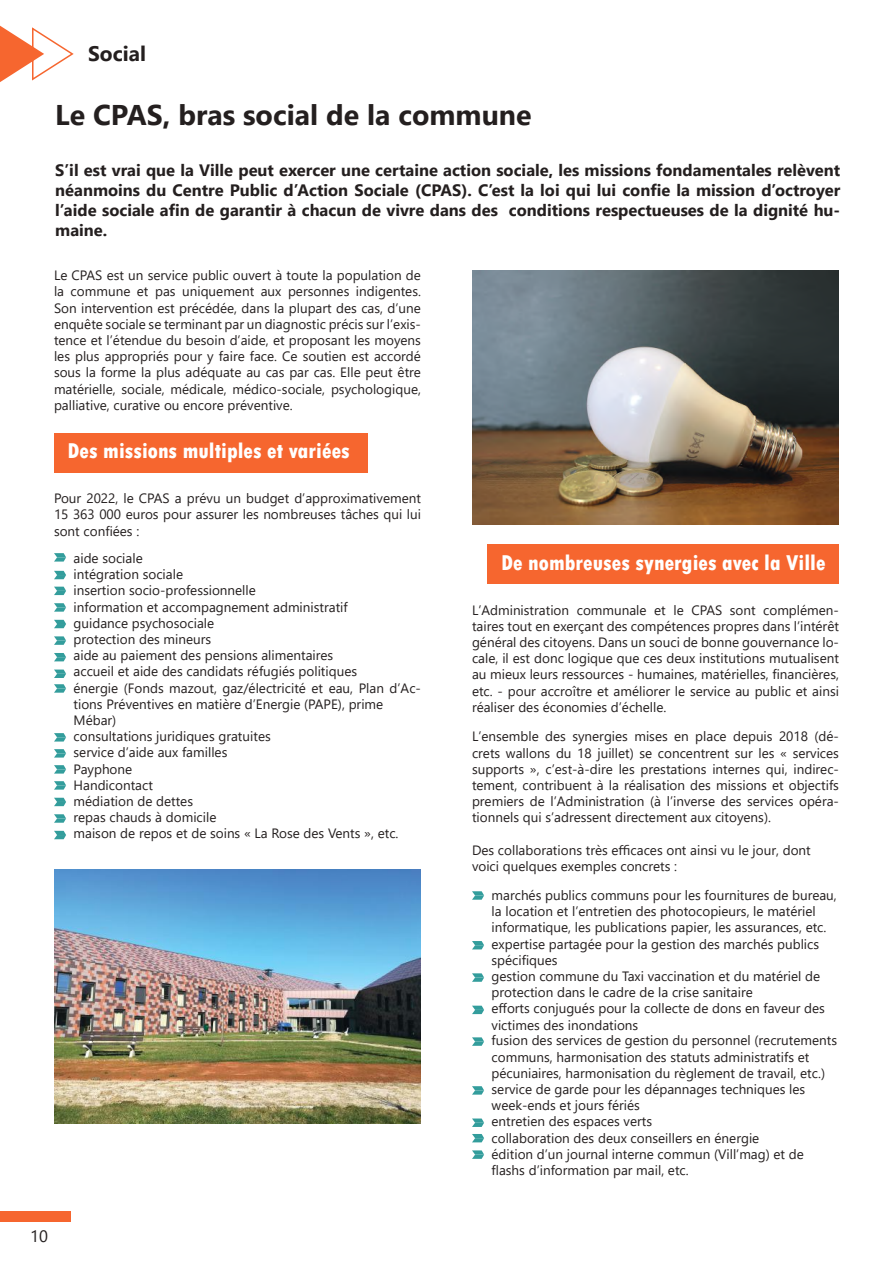
<style>
.page{position:relative;width:893px;height:1263px;background:#fff}
.page>*{position:absolute;margin:0;border:0;box-sizing:border-box;transform-origin:0 0}
.t1{font:700 28.5px "Segoe UI";color:#241f1f}
.t2{font:800 condensed 22.5px "Tw Cen";color:#fff}
.t3{font:700 21px "Segoe UI";color:#241f1f}
.t4{font:700 16.5px/19.8px "Segoe UI";color:#241f1f;text-align:justify}
.t5{font:16.5px "Segoe UI";color:#241f1f}
.t6{font:13.5px/16.2px "Segoe UI";color:#241f1f;text-align:justify}
</style>
<div class="page">
<img style="left:54px;top:869px;width:367px;height:254px">
<div style="left:0;top:1211px;width:70px;height:11px;background:#f6662f"></div>
<svg style="left:0;top:26px;width:74px;height:56px"></svg>
<div style="left:488px;top:544px;width:351px;height:40px;background:#f6662f"></div>
<svg style="left:472px;top:891px;width:12px;height:9px"></svg>
<svg style="left:472px;top:941px;width:12px;height:8px"></svg>
<svg style="left:472px;top:973px;width:12px;height:9px"></svg>
<svg style="left:472px;top:1006px;width:12px;height:8px"></svg>
<svg style="left:472px;top:1037px;width:12px;height:9px"></svg>
<svg style="left:472px;top:1086px;width:12px;height:8px"></svg>
<svg style="left:472px;top:1118px;width:12px;height:9px"></svg>
<svg style="left:472px;top:1134px;width:12px;height:8px"></svg>
<svg style="left:472px;top:1150px;width:12px;height:9px"></svg>
<div style="left:54px;top:433px;width:313px;height:40px;background:#f6662f"></div>
<svg style="left:54px;top:553px;width:12px;height:9px"></svg>
<svg style="left:54px;top:571px;width:12px;height:8px"></svg>
<svg style="left:54px;top:587px;width:12px;height:8px"></svg>
<svg style="left:54px;top:603px;width:12px;height:9px"></svg>
<svg style="left:54px;top:620px;width:12px;height:8px"></svg>
<svg style="left:54px;top:636px;width:12px;height:9px"></svg>
<svg style="left:54px;top:653px;width:12px;height:8px"></svg>
<svg style="left:54px;top:669px;width:12px;height:9px"></svg>
<svg style="left:54px;top:684px;width:12px;height:9px"></svg>
<svg style="left:54px;top:733px;width:12px;height:8px"></svg>
<svg style="left:54px;top:749px;width:12px;height:8px"></svg>
<svg style="left:54px;top:765px;width:12px;height:9px"></svg>
<svg style="left:54px;top:781px;width:12px;height:9px"></svg>
<svg style="left:54px;top:798px;width:12px;height:8px"></svg>
<svg style="left:54px;top:814px;width:12px;height:9px"></svg>
<svg style="left:54px;top:831px;width:12px;height:8px"></svg>
<img style="left:472px;top:270px;width:367px;height:255px">
<h3 class="t3" style="left:88px;top:34px;width:59px">Social</h3>
<h1 class="t1" style="left:55px;top:88px;width:478px">Le CPAS, bras social de la commune</h1>
<p class="t4" style="left:55px;top:159px;width:786px">S’il est vrai que la Ville peut exercer une certaine action sociale, les missions fondamentales relèvent néanmoins du Centre Public d’Action Sociale (CPAS). C’est la loi qui lui confie la mission d’octroyer l’aide sociale afin de garantir à chacun de vivre dans des conditions respectueuses de la dignité hu&shy;maine.</p>
<p class="t6" style="left:54px;top:266px;width:368px">Le CPAS est un service public ouvert à toute la population de la commune et pas uniquement aux personnes indigentes.<br>Son intervention est précédée, dans la plupart des cas, d’une enquête sociale se terminant par un diagnostic précis sur l’exis&shy;tence et l’étendue du besoin d’aide, et proposant les moyens les plus appropriés pour y faire face. Ce soutien est accordé sous la forme la plus adéquate au cas par cas. Elle peut être matérielle, sociale, médicale, médico-sociale, psychologique, palliative, curative ou encore préventive.</p>
<h2 class="t2" style="left:68px;top:438px;width:284px">Des missions multiples et variées</h2>
<p class="t6" style="left:54px;top:489px;width:368px">Pour 2022, le CPAS a prévu un budget d’approximativement 15 363 000 euros pour assurer les nombreuses tâches qui lui sont confiées :</p>
<p class="t6" style="left:74px;top:549px;width:349px;text-align:left">aide sociale<br>intégration sociale<br>insertion socio-professionnelle<br>information et accompagnement administratif<br>guidance psychosociale<br>protection des mineurs<br>aide au paiement des pensions alimentaires<br>accueil et aide des candidats réfugiés politiques<br>énergie (Fonds mazout, gaz/électricité et eau, Plan d’Ac&shy;tions Préventives en matière d’Energie (PAPE), prime<br>Mébar)<br>consultations juridiques gratuites<br>service d’aide aux familles<br>Payphone<br>Handicontact<br>médiation de dettes<br>repas chauds à domicile<br>maison de repos et de soins « La Rose des Vents », etc.</p>
<p class="t5" style="left:30px;top:1221px;width:19px">10</p>
<h2 class="t2" style="left:501px;top:549px;width:326px">De nombreuses synergies avec la Ville</h2>
<p class="t6" style="left:472px;top:600px;width:368px">L’Administration communale et le CPAS sont complémen&shy;taires tout en exerçant des compétences propres dans l’intérêt général des citoyens. Dans un souci de bonne gouvernance lo&shy;cale, il est donc logique que ces deux institutions mutualisent au mieux leurs ressources - humaines, matérielles, financières, etc. - pour accroître et améliorer le service au public et ainsi réaliser des économies d’échelle.</p>
<p class="t6" style="left:472px;top:727px;width:368px">L’ensemble des synergies mises en place depuis 2018 (dé&shy;crets wallons du 18 juillet) se concentrent sur les « services supports », c’est-à-dire les prestations internes qui, indirec&shy;tement, contribuent à la réalisation des missions et objectifs premiers de l’Administration (à l’inverse des services opéra&shy;tionnels qui s’adressent directement aux citoyens).</p>
<p class="t6" style="left:472px;top:841px;width:340px">Des collaborations très efficaces ont ainsi vu le jour, dont voici quelques exemples concrets :</p>
<p class="t6" style="left:492px;top:886px;width:347px;text-align:left">marchés publics communs pour les fournitures de bureau, la location et l’entretien des photocopieurs, le matériel informatique, les publications papier, les assurances, etc. expertise partagée pour la gestion des marchés publics spécifiques<br>gestion commune du Taxi vaccination et du matériel de protection dans le cadre de la crise sanitaire<br>efforts conjugués pour la collecte de dons en faveur des victimes des inondations<br>fusion des services de gestion du personnel (recrutements communs, harmonisation des statuts administratifs et pécuniaires, harmonisation du règlement de travail, etc.) service de garde pour les dépannages techniques les week-ends et jours fériés<br>entretien des espaces verts<br>collaboration des deux conseillers en énergie<br>édition d’un journal interne commun (Vill’mag) et de flashs d’information par mail, etc.</p>
</div>
